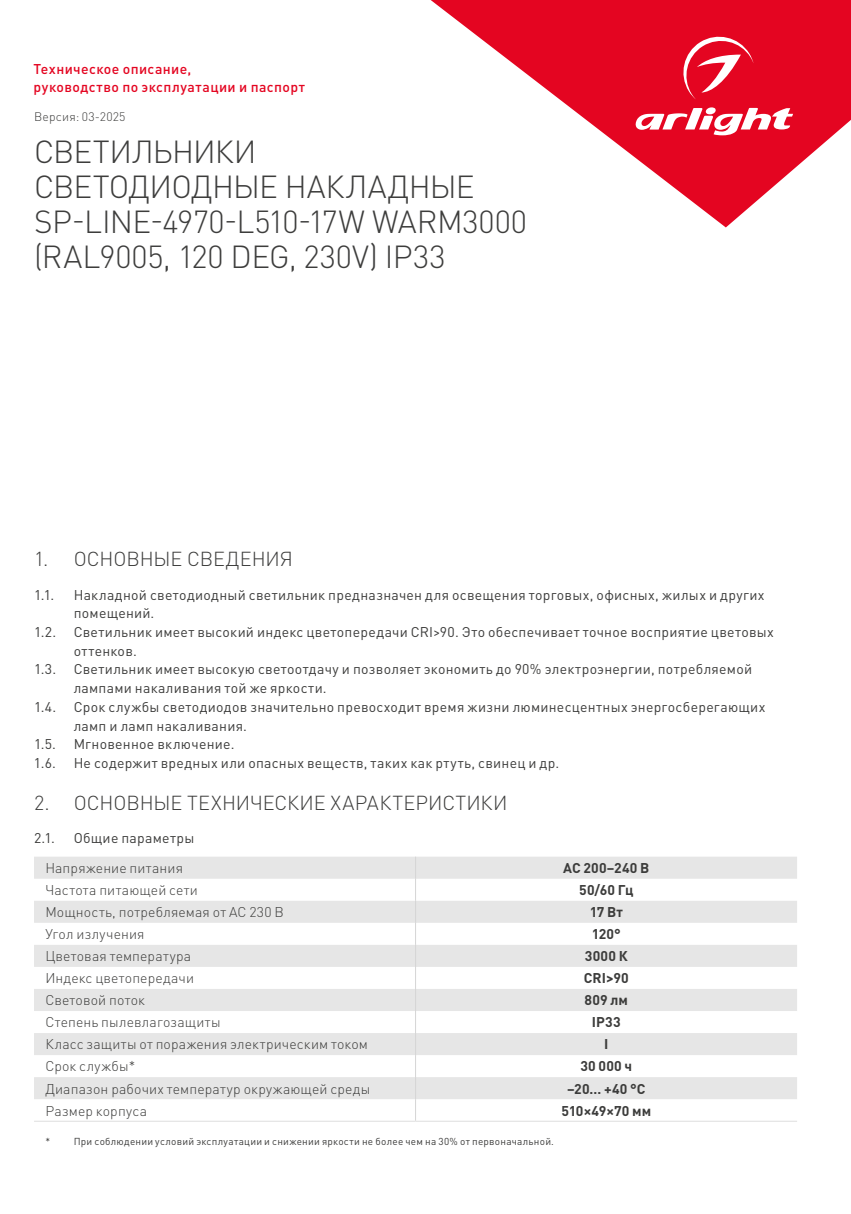
<style>
.page{position:relative;width:851px;height:1214px;background:#fff}
.page>*{position:absolute;margin:0;border:0;box-sizing:border-box;transform-origin:0 0}
.t1{font:300 31.6px/35px "DIN Pro";letter-spacing:-.015em;color:#3d3d3c}
.t2{font:300 20px "DIN Pro";letter-spacing:-.005em;color:#3c3c3b}
.t3{font:14px/18.8px "DIN Pro";letter-spacing:.02em;color:#3c3c3b}
.t4{font:300 14px "DIN Pro";letter-spacing:.01em;color:#3c3c3b}
.t5{font:700 14px "DIN Pro";letter-spacing:.01em;color:#3c3c3b}
.t6{font:500 14px/18px "DIN Pro";letter-spacing:.03em;color:#e40521}
.t7{font:300 12.2px "DIN Pro";letter-spacing:.015em;color:#3d3d3c}
.t8{font:10px "DIN Pro";letter-spacing:.025em;color:#3c3c3b}
</style>
<div class="page">
<svg style="left:430px;top:0;width:420px;height:227px;fill:#e40521"></svg>
<svg style="left:632px;top:107px;width:161px;height:31px"></svg>
<svg style="left:678px;top:32px;width:75px;height:67px;background:#e83047"></svg>
<svg style="left:34px;top:857px;width:763px;height:242px;fill:#e6e6e6"></svg>
<svg style="left:415px;top:856px;width:1px;height:264px"></svg>
<hr style="left:34px;top:1120px;width:381px;height:1px;background:#dedede">
<hr style="left:415px;top:1120px;width:382px;height:1px;background:#dedede">
<p class="t6" style="left:34px;top:60px;width:273px">Техническое описание,<br>руководство по эксплуатации и паспорт</p>
<p class="t7" style="left:34px;top:108px;width:93px">Версия: 03-2025</p>
<h1 class="t1" style="left:34px;top:133px;width:494px">СВЕТИЛЬНИКИ<br>СВЕТОДИОДНЫЕ НАКЛАДНЫЕ<br>SP-LINE-4970-L510-17W WARM3000 (RAL9005, 120 DEG, 230V) IP33</h1>
<h2 class="t2" style="left:34px;top:545px;width:260px">1. ОСНОВНЫЕ СВЕДЕНИЯ</h2>
<p class="t3" style="left:34px;top:584px;width:22px">1.1.</p>
<p class="t3" style="left:74px;top:584px;width:692px">Накладной светодиодный светильник предназначен для освещения торговых, офисных, жилых и других помещений.</p>
<p class="t3" style="left:34px;top:622px;width:24px">1.2.</p>
<p class="t3" style="left:74px;top:622px;width:701px">Светильник имеет высокий индекс цветопередачи CRI&gt;90. Это обеспечивает точное восприятие цветовых оттенков.</p>
<p class="t3" style="left:34px;top:659px;width:24px">1.3.</p>
<p class="t3" style="left:74px;top:659px;width:679px">Светильник имеет высокую светоотдачу и позволяет экономить до 90% электроэнергии, потребляемой</p>
<p class="t3" style="left:74px;top:678px;width:254px">лампами накаливания той же яркости.</p>
<p class="t3" style="left:34px;top:696px;width:732px">1.4. Срок службы светодиодов значительно превосходит время жизни люминесцентных энергосберегающих</p>
<p class="t3" style="left:74px;top:715px;width:175px">ламп и ламп накаливания.</p>
<p class="t3" style="left:34px;top:734px;width:23px">1.5.</p>
<p class="t3" style="left:74px;top:734px;width:162px">Мгновенное включение.</p>
<p class="t3" style="left:34px;top:753px;width:23px">1.6.</p>
<p class="t3" style="left:74px;top:753px;width:487px">Не содержит вредных или опасных веществ, таких как ртуть, свинец и др.</p>
<h2 class="t2" style="left:34px;top:788px;width:475px">2. ОСНОВНЫЕ ТЕХНИЧЕСКИЕ ХАРАКТЕРИСТИКИ</h2>
<p class="t3" style="left:34px;top:827px;width:22px">2.1.</p>
<p class="t3" style="left:74px;top:827px;width:122px">Общие параметры</p>
<p class="t4" style="left:45px;top:858px;width:139px">Напряжение питания</p>
<p class="t5" style="left:563px;top:858px;width:88px">AC 200–240 В</p>
<p class="t4" style="left:45px;top:880px;width:154px">Частота питающей сети</p>
<p class="t5" style="left:579px;top:880px;width:56px">50/60 Гц</p>
<p class="t4" style="left:45px;top:902px;width:240px">Мощность, потребляемая от AC 230 В</p>
<p class="t5" style="left:589px;top:902px;width:35px">17 Вт</p>
<p class="t4" style="left:45px;top:924px;width:101px">Угол излучения</p>
<p class="t5" style="left:591px;top:924px;width:31px">120°</p>
<p class="t4" style="left:45px;top:946px;width:147px">Цветовая температура</p>
<p class="t5" style="left:585px;top:946px;width:44px">3000 К</p>
<p class="t4" style="left:45px;top:968px;width:150px">Индекс цветопередачи</p>
<p class="t5" style="left:583px;top:968px;width:46px">CRI&gt;90</p>
<p class="t4" style="left:45px;top:990px;width:101px">Световой поток</p>
<p class="t5" style="left:584px;top:990px;width:45px">809 лм</p>
<p class="t4" style="left:45px;top:1012px;width:177px">Степень пылевлагозащиты</p>
<p class="t5" style="left:592px;top:1012px;width:30px">IP33</p>
<p class="t4" style="left:45px;top:1034px;width:324px">Класс защиты от поражения электрическим током</p>
<p class="t5" style="left:604px;top:1034px;width:6px">I</p>
<p class="t4" style="left:45px;top:1056px;width:91px">Срок службы*</p>
<p class="t5" style="left:580px;top:1056px;width:53px">30 000 ч</p>
<p class="t4" style="left:45px;top:1078px;width:326px">Диапазон рабочих температур окружающей среды</p>
<p class="t5" style="left:567px;top:1078px;width:80px">−20… +40 °С</p>
<p class="t4" style="left:45px;top:1100px;width:103px">Размер корпуса</p>
<p class="t5" style="left:561px;top:1100px;width:91px">510×49×70 мм</p>
<p class="t8" style="left:45px;top:1134px;width:510px">* При соблюдении условий эксплуатации и снижении яркости не более чем на 30% от первоначальной.</p>
</div>
